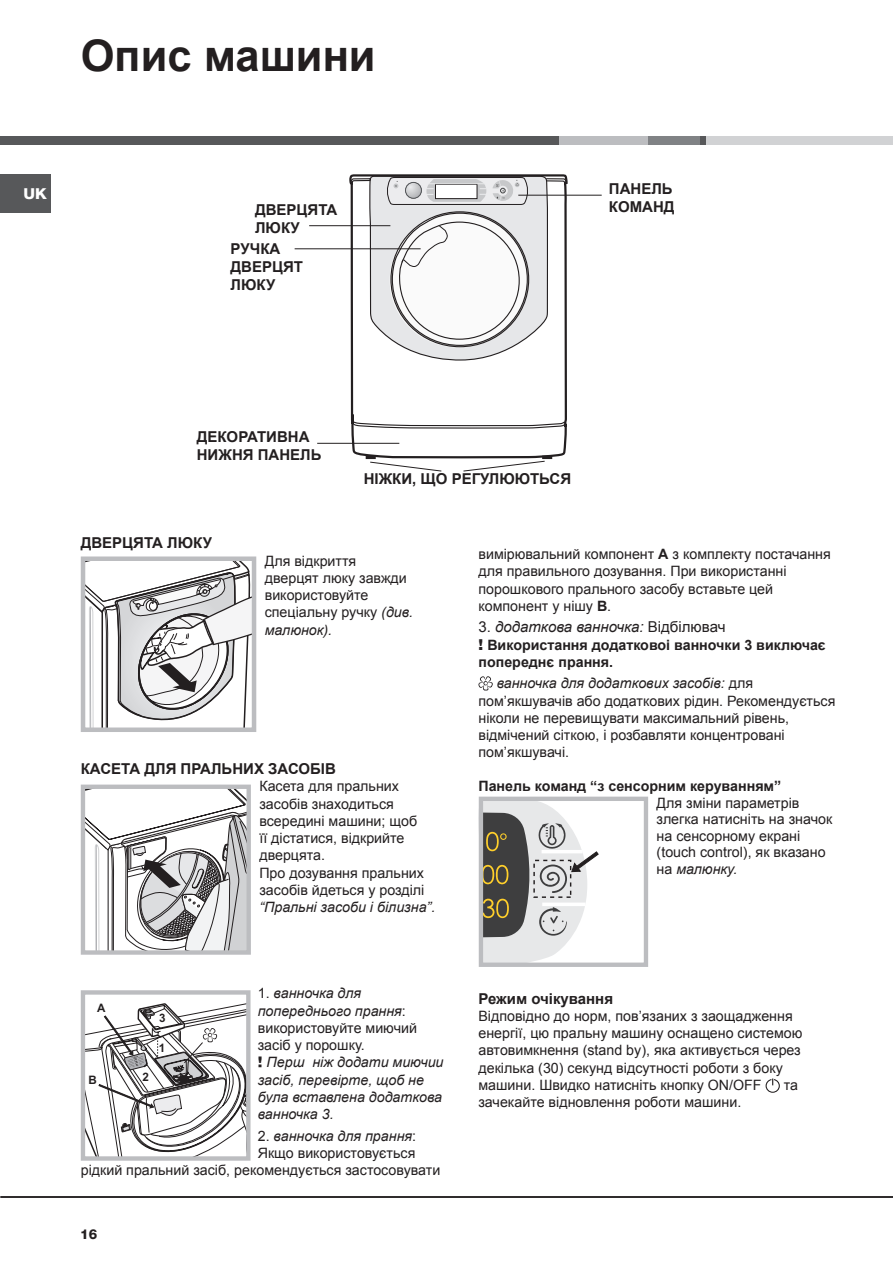
<style>
.page{position:relative;width:893px;height:1263px;background:#fff}
.page>*{position:absolute;margin:0;border:0;box-sizing:border-box;transform-origin:0 0}
.t1{font:700 43.5px "Arial";color:#231f20}
.t2{font:700 15px/18px "Arial";color:#231f20}
.t3{font:italic 15px "Arial";color:#231f20}
.t4{font:800 15px "Helvetica Neue";color:#fff;scale:1.05 1}
.t5{font:14.25px/17.2px "Arial";color:#231f20}
.t6{font:italic 14.25px/17.2px "Arial";color:#231f20}
.t7{font:700 14.25px/17.2px "Arial";color:#231f20}
.t8{font:800 13.5px "Helvetica Neue";color:#231f20}
.t9{font:700 11.7px "Arial";color:#231f20}
.s1{font-style:italic}
.s2{font-style:normal}
.s3{font-family:"Helvetica";font-weight:900;font-style:normal}
.s4{font-weight:700}
.s5{font-family:"Helvetica Neue";font-weight:900;font-size:15px}
</style>
<div class="page">
<div style="left:0;top:136px;width:891px;height:9px;background:#57585a"></div>
<div style="left:559px;top:136px;width:89px;height:9px;background:#bcbdc0"></div>
<div style="left:648px;top:136px;width:51px;height:9px;background:#808285"></div>
<div style="left:0;top:174px;width:51px;height:38px;background:#57585a"></div>
<hr style="left:0;top:1196px;width:893px;height:2px;background:#231f20">
<div style="left:706px;top:136px;width:187px;height:9px;background:#d1d2d4"></div>
<svg style="left:478px;top:676px;width:15px;height:14px"></svg>
<svg style="left:766px;top:1078px;width:14px;height:15px"></svg>
<svg style="left:87px;top:562px;width:163px;height:164px"></svg>
<div style="left:81px;top:556px;width:175px;height:176px;border:5px solid #bcbdc0"></div>
<svg style="left:81px;top:784px;width:169px;height:171px"></svg>
<svg style="left:349px;top:174px;width:219px;height:285px"></svg>
<svg style="left:370px;top:176px;width:177px;height:184px"></svg>
<hr style="left:518px;top:195px;width:84px;height:1px;background:#231f20">
<hr style="left:309px;top:225px;width:81px;height:1px;background:#231f20">
<hr style="left:295px;top:248px;width:126px;height:1px;background:#231f20">
<hr style="left:317px;top:443px;width:82px;height:1px;background:#231f20">
<svg style="left:366px;top:456px;width:76px;height:16px"></svg>
<svg style="left:463px;top:456px;width:89px;height:16px"></svg>
<div style="left:479px;top:797px;width:169px;height:170px;border:4px solid #bcbdc0"></div>
<svg style="left:478px;top:799px;width:120px;height:166px"></svg>
<hr style="left:542px;top:850px;width:41px;height:3px;background:#fff">
<svg style="left:542px;top:902px;width:44px;height:4px"></svg>
<div style="left:81px;top:990px;width:169px;height:171px;border:4px solid #bcbdc0"></div>
<svg style="left:82px;top:1002px;width:168px;height:158px"></svg>
<h1 class="t1" style="left:81px;top:27px;width:296px">Опис машини</h1>
<p class="t4" style="left:24px;top:184px;width:24px">UK</p>
<p class="t2" style="left:255px;top:202px;width:84px">ДВЕРЦЯТА<br>ЛЮКУ</p>
<p class="t2" style="left:231px;top:240px;width:74px">РУЧКА<br>ДВЕРЦЯТ<br>ЛЮКУ</p>
<p class="t2" style="left:609px;top:180px;width:67px">ПАНЕЛЬ<br>КОМАНД</p>
<p class="t2" style="left:197px;top:428px;width:126px">ДЕКОРАТИВНА<br>НИЖНЯ ПАНЕЛЬ</p>
<p class="t2" style="left:364px;top:470px;width:209px">НІЖКИ, ЩО РЕГУЛЮЮТЬСЯ</p>
<p class="t2" style="left:81px;top:535px;width:133px">ДВЕРЦЯТА ЛЮКУ</p>
<p class="t5" style="left:265px;top:552px;width:150px">Для відкриття дверцят люку завжди використовуйте спеціальну ручку <span class="s1">(див. малюнок).</span></p>
<p class="t2" style="left:81px;top:760px;width:257px">КАСЕТА ДЛЯ ПРАЛЬНИХ ЗАСОБIВ</p>
<p class="t5" style="left:259px;top:778px;width:166px">Касета для пральних засобiв знаходиться всередині машини; щоб її дiстатися, відкрийте дверцята.<br>Про дозування пральних засобів йдеться у розділі</p>
<p class="t6" style="left:259px;top:899px;width:177px">“Пральні засоби і білизна”.</p>
<p class="t6" style="left:258px;top:985px;width:187px"><span class="s2">1.</span> ванночка для попереднього прання<span class="s2">: використовуйте миючий засіб у порошку.<br></span><span class="s3">!</span> Перш нiж додати миючии засіб, перевірте, щоб не була вставлена додаткова ванночка 3.</p>
<p class="t6" style="left:258px;top:1127px;width:160px"><span class="s2">2.</span> ванночка для прання<span class="s2">:</span></p>
<p class="t5" style="left:258px;top:1144px;width:159px">Якщо використовується</p>
<p class="t5" style="left:81px;top:1162px;width:361px">рідкий пральний засіб, рекомендується застосовувати</p>
<p class="t9" style="left:97px;top:1000px;width:10px">A</p>
<p class="t9" style="left:159px;top:1010px;width:8px">3</p>
<p class="t9" style="left:159px;top:1040px;width:8px">1</p>
<p class="t9" style="left:142px;top:1069px;width:8px">2</p>
<p class="t9" style="left:88px;top:1072px;width:10px">B</p>
<p class="t8" style="left:80px;top:1226px;width:19px">16</p>
<p class="t5" style="left:478px;top:546px;width:354px">вимірювальний компонент <span class="s4">A</span> з комплекту постачання для правильного дозування. При використанні порошкового прального засобу вставьте цей компонент у нішу <span class="s4">B</span>.</p>
<p class="t3" style="left:478px;top:617px;width:249px"><span class="s2">3.</span> додаткова ванночка: <span class="s2">Відбілювач</span></p>
<p class="t7" style="left:478px;top:636px;width:349px"><span class="s5">!</span> Використання додатковоі ванночки 3 виключає попереднє прання.</p>
<p class="t5" style="left:478px;top:675px;width:358px;text-indent:18px"><span class="s1">ванночка для додаткових засобів:</span> для пом’якшувачів або додаткових рідин. Рекомендується ніколи не перевищувати максимальний рівень, відмічений сіткою, і розбавляти концентровані пом’якшувачі.</p>
<p class="t7" style="left:478px;top:778px;width:304px">Панель команд “з сенсорним керуванням”</p>
<p class="t5" style="left:657px;top:794px;width:177px;line-height:16.6px">Для змiни параметрiв злегка натиснiть на значок на сенсорному екранi (touch control), як вказано на <span class="s1">малюнку.</span></p>
<p class="t2" style="left:478px;top:990px;width:136px">Режим очiкування</p>
<p class="t5" style="left:478px;top:1007px;width:326px">Вiдповiдно до норм, пов’язаних з заощадження енергiї, цю пральну машину оснащено системою автовимкнення (stand by), яка активується через декiлька (30) секунд вiдсутностi роботи з боку машини. Швидко натиснiть кнопку ON/OFF</p>
<p class="t5" style="left:784px;top:1076px;width:16px">та</p>
<p class="t5" style="left:478px;top:1094px;width:264px">зачекайте вiдновлення роботи машини.</p>
</div>
